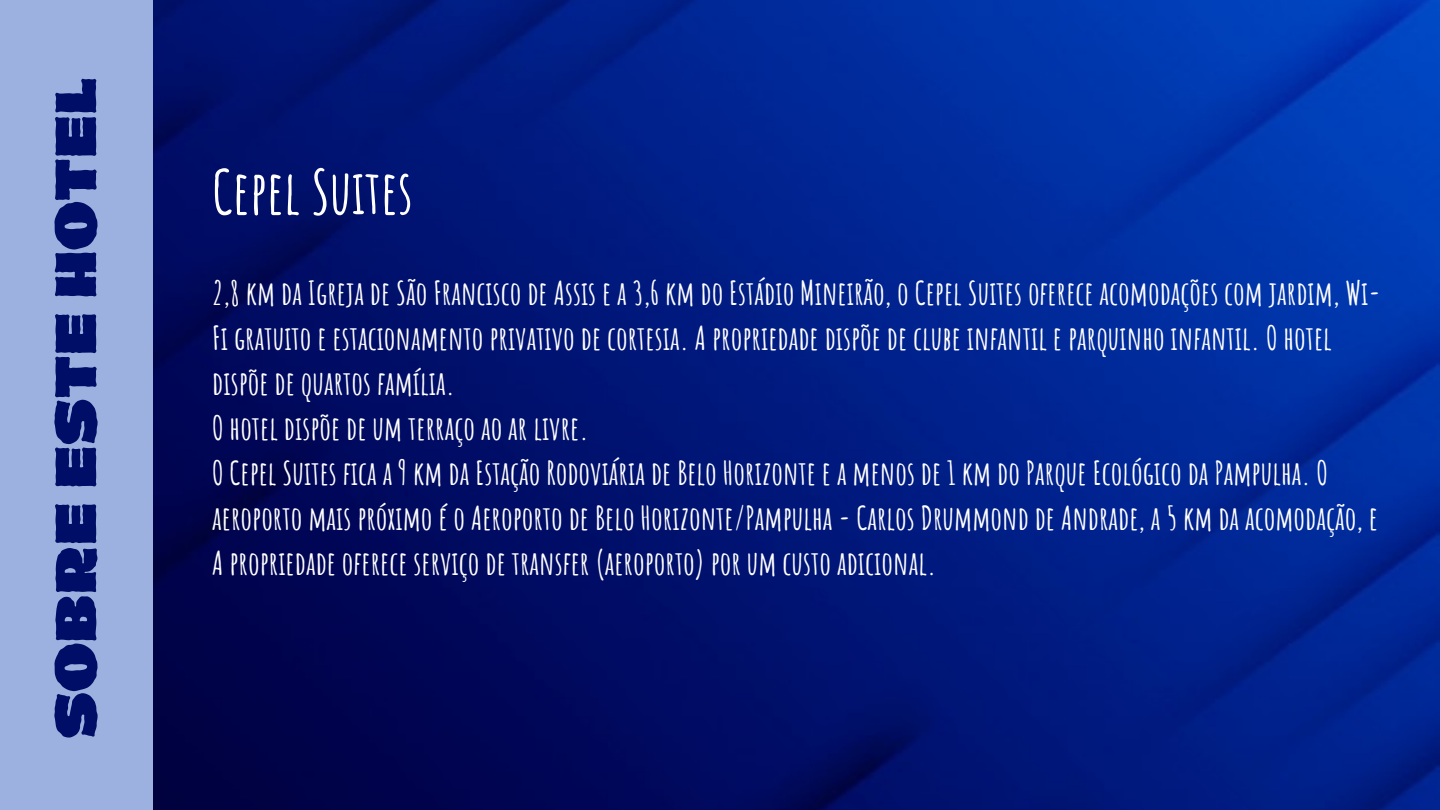
<style>
.page{position:relative;width:1440px;height:810px;background:#fff}
.page>*{position:absolute;margin:0;border:0;box-sizing:border-box;transform-origin:0 0}
.t1{font:700 60.5px "Amatic SC";color:#fff}
.t2{font:900 53px "Dingos Stamp";color:#010e67}
.t3{font:700 32.3px/45px "Amatic SC";color:#fff}
</style>
<div class="page">
<img style="left:152px;top:0;width:1288px;height:810px">
<div style="left:0;top:0;width:152px;height:810px;background:#9cb1df"></div>
<h2 class="t2" style="left:54px;top:739px;width:663px;rotate:-90deg">SOBRE ESTE HOTEL</h2>
<h1 class="t1" style="left:212px;top:153px;width:202px">Cepel Suites</h1>
<p class="t3" style="left:212px;top:270px;width:1170px">2,8 km da Igreja de São Francisco de Assis e a 3,6 km do Estádio Mineirão, o Cepel Suites oferece acomodações com jardim, Wi-Fi gratuito e estacionamento privativo de cortesia. A propriedade dispõe de clube infantil e parquinho infantil. O hotel dispõe de quartos família.<br>O hotel dispõe de um terraço ao ar livre.<br>O Cepel Suites fica a 9 km da Estação Rodoviária de Belo Horizonte e a menos de 1 km do Parque Ecológico da Pampulha. O aeroporto mais próximo é o Aeroporto de Belo Horizonte/Pampulha - Carlos Drummond de Andrade, a 5 km da acomodação, e A propriedade oferece serviço de transfer (aeroporto) por um custo adicional.</p>
</div>
